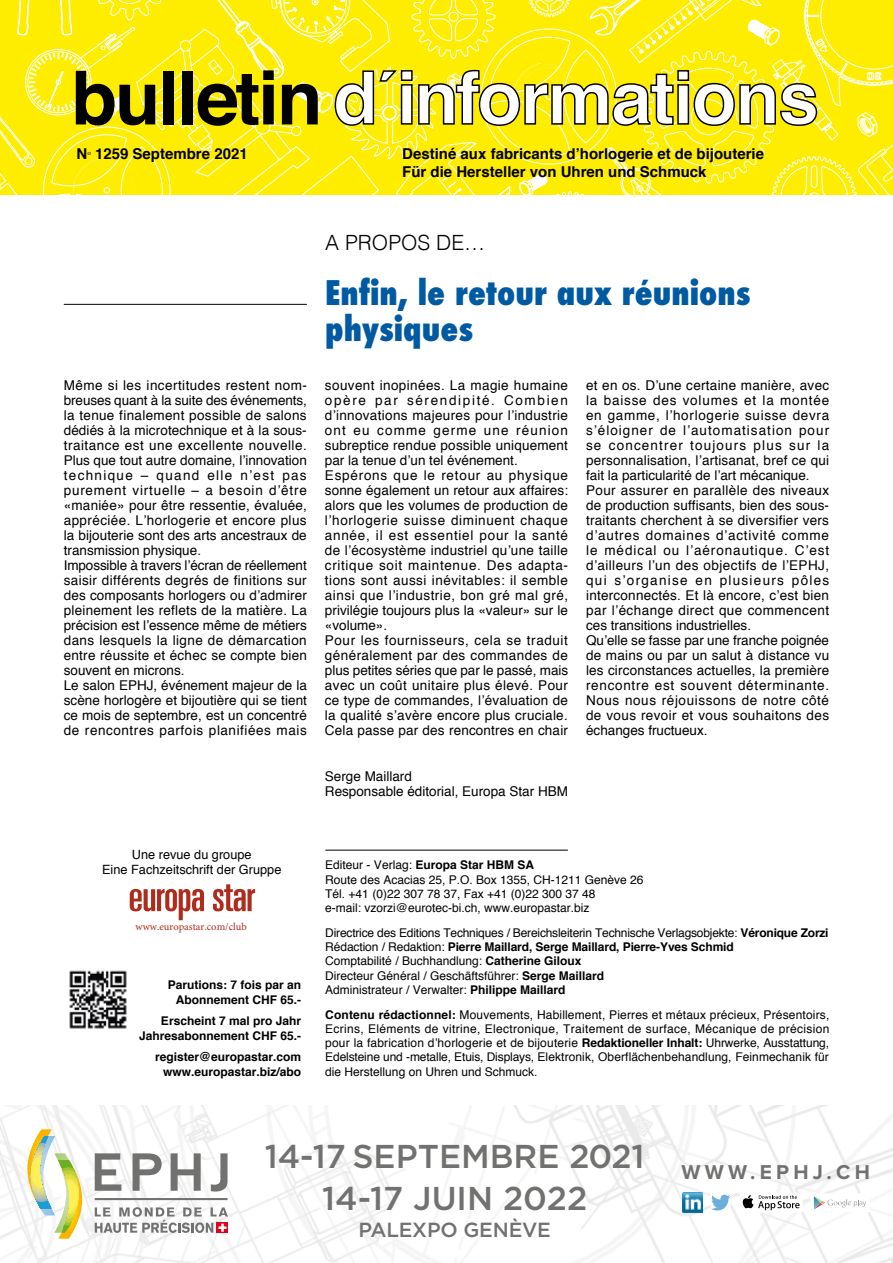
<style>
.page{position:relative;width:893px;height:1263px;background:#fff}
.page>*{position:absolute;margin:0;border:0;box-sizing:border-box;transform-origin:0 0}
.t1{font:800 condensed 33px/36px "Futura";color:#005aa2}
.t2{font:500 33px/41.8px "Gotham";color:#71716f;text-align:center}
.t3{font:300 21px "Helvetica";color:#000}
.t4{font:700 20.85px "Proxima Nova";letter-spacing:.205em;color:#71716f}
.t5{font:500 20.4px "Gotham";letter-spacing:-.01em;color:#71716f}
.t6{font:700 15px/18px "Helvetica";color:#000}
.t7{font:13.5px/15px "Helvetica";letter-spacing:.02em;color:#000}
.t8{font:13.5px/15px "Helvetica";color:#000}
.t9{font:12.75px/15.3px "Helvetica";color:#000;text-align:center}
.t10{font:12px/14.2px "Helvetica";color:#000}
.t11{font:700 12px/14.2px "Helvetica";color:#000;text-align:right}
.t12{font:10.5px "Minion Pro";color:#af2b1c}
.s1{font-weight:700}
</style>
<div class="page">
<hr style="left:64px;top:304px;width:243px;height:1px;background:#000">
<svg style="left:0;top:0;width:893px;height:195px;background:#f0e121"></svg>
<svg style="left:130px;top:889px;width:74px;height:31px"></svg>
<svg style="left:213px;top:884px;width:42px;height:27px"></svg>
<img style="left:69px;top:970px;width:58px;height:59px">
<hr style="left:325px;top:850px;width:243px;height:1px;background:#000">
<img style="left:0;top:1106px;width:893px;height:157px">
<svg style="left:95px;top:1153px;width:26px;height:38px"></svg>
<svg style="left:133px;top:1153px;width:29px;height:38px"></svg>
<svg style="left:171px;top:1153px;width:30px;height:38px"></svg>
<svg style="left:211px;top:1153px;width:17px;height:38px"></svg>
<svg style="left:27px;top:1129px;width:55px;height:110px"></svg>
<svg style="left:58px;top:1180px;width:21px;height:33px"></svg>
<svg style="left:58px;top:1180px;width:21px;height:32px"></svg>
<svg style="left:59px;top:1183px;width:18px;height:27px"></svg>
<svg style="left:60px;top:1183px;width:17px;height:26px"></svg>
<svg style="left:95px;top:1207px;width:133px;height:26px"></svg>
<hr style="left:95px;top:1198px;width:133px;height:2px;background:#71716f">
<img style="left:682px;top:1193px;width:20px;height:20px">
<svg style="left:711px;top:1193px;width:20px;height:19px"></svg>
<svg style="left:711px;top:1195px;width:19px;height:15px"></svg>
<div style="left:740px;top:1193px;width:63px;height:19px;background:#fff;border-radius:2px"></div>
<svg style="left:742px;top:1195px;width:58px;height:15px"></svg>
<div style="left:810px;top:1193px;width:60px;height:19px;background:#fff;border-radius:2px"></div>
<svg style="left:814px;top:1196px;width:52px;height:13px"></svg>
<p class="t6" style="left:77px;top:145px;width:173px">N<sup>o</sup> 1259 Septembre 2021</p>
<p class="t6" style="left:402px;top:145px;width:363px">Destiné aux fabricants d’horlogerie et de bijouterie<br>Für die Hersteller von Uhren und Schmuck</p>
<h2 class="t3" style="left:325px;top:224px;width:161px">A PROPOS DE…</h2>
<h1 class="t1" style="left:325px;top:275px;width:427px">Enfin, le retour aux réunions physiques</h1>
<p class="t7" style="left:64px;top:378px;width:245px">Même si les incertitudes restent nom&shy;breuses quant à la suite des événements, la tenue finalement possible de salons dédiés à la microtechnique et à la sous&shy;traitance est une excellente nouvelle.<br>Plus que tout autre domaine, l’innovation technique – quand elle n’est pas purement virtuelle – a besoin d’être «maniée» pour être ressentie, évaluée, appréciée. L’horlogerie et encore plus la bijouterie sont des arts ancestraux de transmission physique.<br>Impossible à travers l’écran de réellement saisir différents degrés de finitions sur des composants horlogers ou d’admirer pleinement les reflets de la matière. La précision est l’essence même de métiers dans lesquels la ligne de démarcation entre réussite et échec se compte bien souvent en microns.<br>Le salon EPHJ, événement majeur de la scène horlogère et bijoutière qui se tient ce mois de septembre, est un concentré de rencontres parfois planifiées mais</p>
<p class="t7" style="left:325px;top:378px;width:245px">souvent inopinées. La magie humaine opère par sérendipité. Combien d’innovations majeures pour l’industrie ont eu comme germe une réunion subreptice rendue possible uniquement par la tenue d’un tel événement.<br>Espérons que le retour au physique sonne également un retour aux affaires: alors que les volumes de production de l’horlogerie suisse diminuent chaque année, il est essentiel pour la santé de l’écosystème industriel qu’une taille critique soit maintenue. Des adapta&shy;tions sont aussi inévitables: il semble ainsi que l’industrie, bon gré mal gré, privilégie toujours plus la «valeur» sur le «volume».<br>Pour les fournisseurs, cela se traduit généralement par des commandes de plus petites séries que par le passé, mais avec un coût unitaire plus élevé. Pour ce type de commandes, l’évaluation de la qualité s’avère encore plus cruciale.<br>Cela passe par des rencontres en chair</p>
<p class="t7" style="left:586px;top:378px;width:245px">et en os. D’une certaine manière, avec la baisse des volumes et la montée en gamme, l’horlogerie suisse devra s’éloigner de l’automatisation pour se concentrer toujours plus sur la personnalisation, l’artisanat, bref ce qui fait la particularité de l’art mécanique.<br>Pour assurer en parallèle des niveaux de production suffisants, bien des sous&shy;traitants cherchent à se diversifier vers d’autres domaines d’activité comme le médical ou l’aéronautique. C’est d’ailleurs l’un des objectifs de l’EPHJ, qui s’organise en plusieurs pôles interconnectés. Et là encore, c’est bien par l’échange direct que commencent ces transitions industrielles.<br>Qu’elle se fasse par une franche poignée de mains ou par un salut à distance vu les circonstances actuelles, la première rencontre est souvent déterminante.<br>Nous nous réjouissons de notre côté de vous revoir et vous souhaitons des échanges fructueux.</p>
<p class="t8" style="left:325px;top:769px;width:245px">Serge Maillard<br>Responsable éditorial, Europa Star HBM</p>
<p class="t9" style="left:102px;top:847px;width:181px">Une revue du groupe<br>Eine Fachzeitschrift der Gruppe</p>
<p class="t10" style="left:325px;top:858px;width:320px">Editeur - Verlag: <span class="s1">Europa Star HBM SA<br></span>Route des Acacias 25, P.O. Box 1355, CH-1211 Genève 26<br>Tél. +41 (0)22 307 78 37, Fax +41 (0)22 300 37 48<br>e-mail: vzorzi@eurotec-bi.ch, www.europastar.biz</p>
<p class="t10" style="left:325px;top:926px;width:505px">Directrice des Editions Techniques / Bereichsleiterin Technische Verlagsobjekte: <span class="s1">Véronique Zorzi </span>Rédaction / Redaktion: <span class="s1">Pierre Maillard, Serge Maillard, Pierre-Yves Schmid<br></span>Comptabilité / Buchhandlung: <span class="s1">Catherine Giloux<br></span>Directeur Général / Geschäftsführer: <span class="s1">Serge Maillard<br></span>Administrateur / Verwalter: <span class="s1">Philippe Maillard</span></p>
<p class="t10" style="left:325px;top:1008px;width:506px;text-align:justify"><span class="s1">Contenu rédactionnel:</span> Mouvements, Habillement, Pierres et métaux précieux, Présentoirs, Ecrins, Eléments de vitrine, Electronique, Traitement de surface, Mécanique de précision pour la fabrication d’horlogerie et de bijouterie <span class="s1">Redaktioneller Inhalt:</span> Uhrwerke, Ausstattung, Edelsteine und -metalle, Etuis, Displays, Elektronik, Oberflächenbehandlung, Feinmechanik für die Herstellung on Uhren und Schmuck.</p>
<p class="t12" style="left:136px;top:920px;width:113px">www.europastar.com/club</p>
<p class="t11" style="left:168px;top:978px;width:135px">Parutions: 7 fois par an<br>Abonnement CHF 65.-</p>
<p class="t11" style="left:139px;top:1014px;width:164px">Erscheint 7 mal pro Jahr<br>Jahresabonnement CHF 65.-</p>
<p class="t11" style="left:155px;top:1050px;width:147px">register@europastar.com www.europastar.biz/abo</p>
<h1 class="t2" style="left:265px;top:1134px;width:381px">14-17 SEPTEMBRE 2021<br>14-17 JUIN 2022</h1>
<h3 class="t5" style="left:358px;top:1218px;width:194px">PALEXPO GENÈVE</h3>
<h3 class="t4" style="left:681px;top:1163px;width:190px">WWW.EPHJ.CH</h3>
</div>
